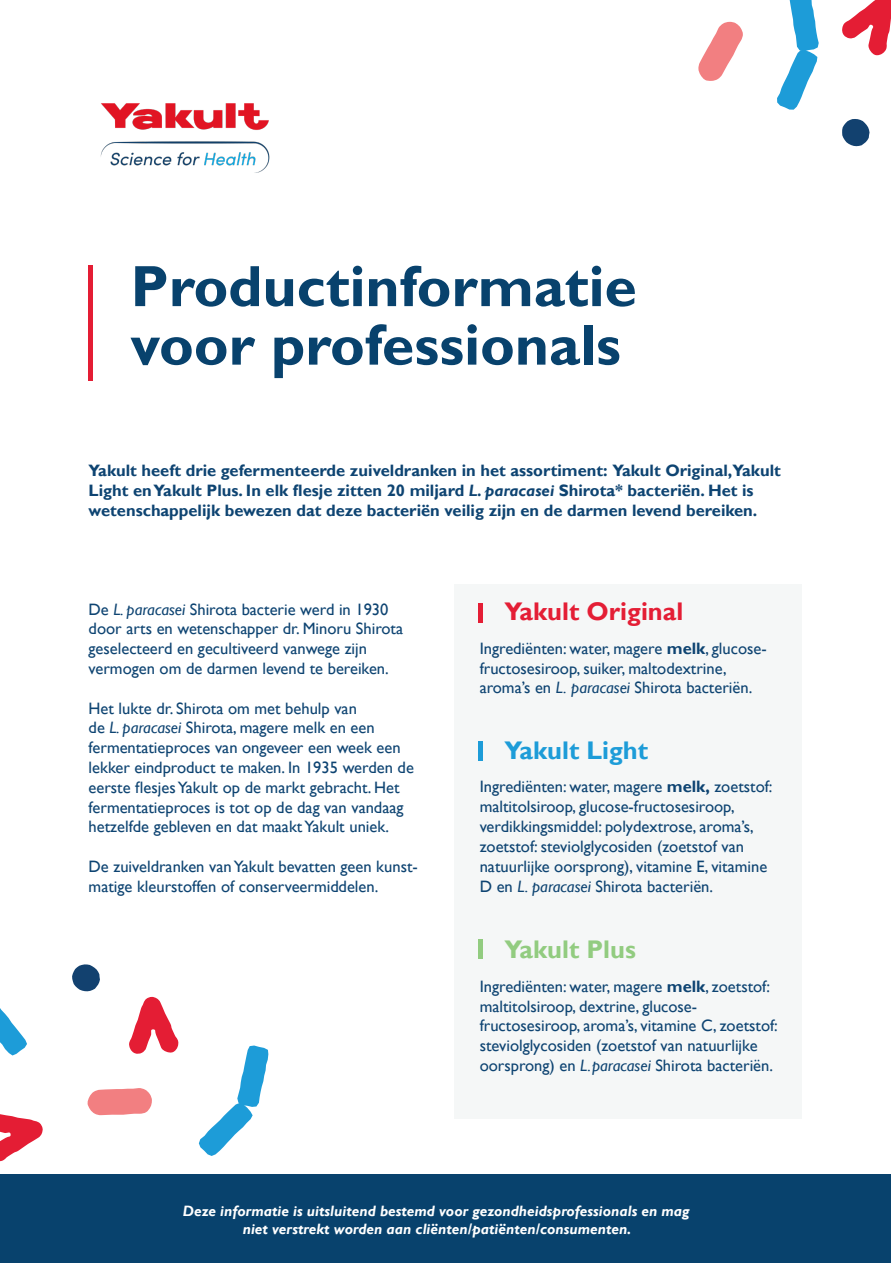
<style>
.page{position:relative;width:891px;height:1263px;background:#fff}
.page>*{position:absolute;margin:0;border:0;box-sizing:border-box;transform-origin:0 0}
.t1{font:700 58.5px "Gill Sans";color:#08426d}
.t2{font:700 25.5px "Gill Sans";color:#e41e35}
.t3{font:700 25.5px "Gill Sans";color:#1d9cd8}
.t4{font:700 25.5px "Gill Sans";color:#92cc80}
.t5{font:16.5px/19.8px "Gill Sans";color:#0e4472}
.t6{font:700 16.5px/19.8px "Gill Sans";color:#0e4472}
.t7{font:italic 700 15px "Gill Sans";color:#fff}
.s1{font-style:italic}
.s2{font-weight:700}
</style>
<div class="page">
<div style="left:88px;top:266px;width:5px;height:115px;background:#e41d34"></div>
<svg style="left:777px;top:0;width:41px;height:110px"></svg>
<svg style="left:698px;top:22px;width:44px;height:59px"></svg>
<svg style="left:842px;top:119px;width:27px;height:27px"></svg>
<img style="left:100px;top:103px;width:170px;height:70px">
<svg style="left:199px;top:1045px;width:69px;height:111px"></svg>
<svg style="left:87px;top:1088px;width:65px;height:27px;background:#f39293"></svg>
<svg style="left:129px;top:996px;width:50px;height:58px"></svg>
<svg style="left:72px;top:964px;width:28px;height:27px"></svg>
<svg style="left:0;top:1008px;width:27px;height:47px"></svg>
<div style="left:454px;top:584px;width:347px;height:534px;background:#f5f7f7"></div>
<hr style="left:478px;top:603px;width:4px;height:19px;background:#e41e35">
<hr style="left:478px;top:939px;width:4px;height:20px;background:#92cc80">
<hr style="left:478px;top:741px;width:4px;height:20px;background:#1d9cd8">
<svg style="left:0;top:1114px;width:43px;height:47px"></svg>
<div style="left:0;top:1174px;width:890px;height:89px;background:#08426d"></div>
<svg style="left:842px;top:0;width:49px;height:56px"></svg>
<p class="t1" style="left:130px;top:251px;width:508px">Productinformatie</p>
<p class="t1" style="left:130px;top:310px;width:492px">voor professionals</p>
<p class="t6" style="left:89px;top:461px;width:693px">Yakult heeft drie gefermenteerde zuiveldranken in het assortiment: Yakult Original,Yakult<br>Light en Yakult Plus. In elk flesje zitten 20 miljard <span class="s1">L. paracasei</span> Shirota* bacteriën. Het is wetenschappelijk bewezen dat deze bacteriën veilig zijn en de darmen levend bereiken.</p>
<p class="t5" style="left:89px;top:599px;width:316px">De <span class="s1">L. paracasei</span> Shirota bacterie werd in 1930 door arts en wetenschapper dr. Minoru Shirota geselecteerd en gecultiveerd vanwege zijn vermogen om de darmen levend te bereiken.</p>
<p class="t5" style="left:89px;top:698px;width:327px">Het lukte dr. Shirota om met behulp van<br>de <span class="s1">L. paracasei</span> Shirota, magere melk en een fermentatieproces van ongeveer een week een lekker eindproduct te maken. In 1935 werden de eerste flesjes Yakult op de markt gebracht. Het fermentatieproces is tot op de dag van vandaag hetzelfde gebleven en dat maakt Yakult uniek.</p>
<p class="t5" style="left:89px;top:857px;width:331px">De zuiveldranken van Yakult bevatten geen kunst-</p>
<p class="t5" style="left:89px;top:876px;width:291px">matige kleurstoffen of conserveermiddelen.</p>
<p class="t2" style="left:504px;top:596px;width:180px">Yakult Original</p>
<p class="t5" style="left:479px;top:639px;width:288px">Ingrediënten: water, magere <span class="s2">melk</span>, glucose&shy;fructosesiroop, suiker, maltodextrine, aroma’s en <span class="s1">L. paracasei</span> Shirota bacteriën.</p>
<p class="t3" style="left:504px;top:735px;width:145px">Yakult Light</p>
<p class="t5" style="left:479px;top:777px;width:294px">Ingrediënten: water, magere <span class="s2">melk,</span> zoetstof: maltitolsiroop, glucose-fructosesiroop, verdikkingsmiddel: polydextrose, aroma’s, zoetstof: steviolglycosiden (zoetstof van natuurlijke oorsprong), vitamine E, vitamine D en <span class="s1">L. paracasei</span> Shirota bacteriën.</p>
<p class="t4" style="left:504px;top:934px;width:133px">Yakult Plus</p>
<p class="t5" style="left:479px;top:976px;width:292px">Ingrediënten: water, magere <span class="s2">melk</span>, zoetstof: maltitolsiroop, dextrine, glucose-</p>
<p class="t5" style="left:479px;top:1016px;width:300px">fructosesiroop, aroma’s, vitamine C, zoetstof: steviolglycosiden (zoetstof van natuurlijke oorsprong) en <span class="s1">L.paracasei</span> Shirota bacteriën.</p>
<p class="t7" style="left:183px;top:1202px;width:508px">Deze informatie is uitsluitend bestemd voor gezondheidsprofessionals en mag</p>
<p class="t7" style="left:243px;top:1220px;width:390px">niet verstrekt worden aan cliënten/patiënten/consumenten.</p>
</div>
